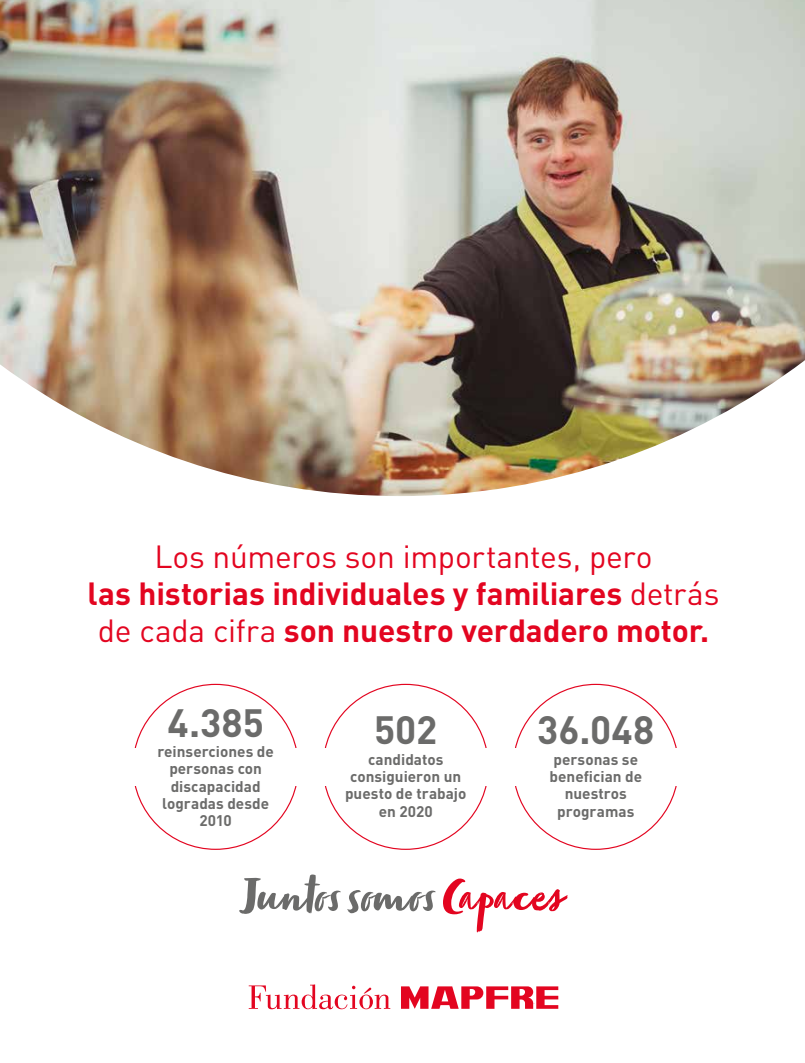
<style>
.page{position:relative;width:805px;height:1063px;background:#fff}
.page>*{position:absolute;margin:0;border:0;box-sizing:border-box;transform-origin:0 0}
.t1{font:700 39px "DIN";color:#6b6b6a}
.t2{font:700 31.62px/37px "DIN";letter-spacing:-.005em;color:#e30520;text-align:center}
.t3{font:700 15.25px/17.4px "DIN";color:#6b6b6a;text-align:center}
.s1{font-weight:400}
</style>
<div class="page">
<img style="left:0;top:0;width:804px;height:496px">
<svg style="left:401px;top:986px;width:157px;height:23px"></svg>
<svg style="left:249px;top:984px;width:141px;height:25px"></svg>
<svg style="left:239px;top:875px;width:101px;height:39px"></svg>
<svg style="left:347px;top:890px;width:88px;height:23px"></svg>
<svg style="left:443px;top:879px;width:124px;height:53px"></svg>
<h2 class="t2" style="left:88px;top:537px;width:633px"><span class="s1">Los números son importantes, pero<br></span>las historias individuales y familiares <span class="s1">detrás de cada cifra</span> son nuestro verdadero motor.</h2>
<h1 class="t1" style="left:167px;top:698px;width:98px">4.385</h1>
<p class="t3" style="left:157px;top:742px;width:118px">reinserciones de personas con discapacidad logradas desde<br>2010</p>
<h1 class="t1" style="left:374px;top:705px;width:65px">502</h1>
<p class="t3" style="left:345px;top:750px;width:123px">candidatos consiguieron un puesto de trabajo en 2020</p>
<h1 class="t1" style="left:537px;top:705px;width:119px">36.048</h1>
<p class="t3" style="left:549px;top:750px;width:94px">personas se benefician de nuestros programas</p>
</div>
